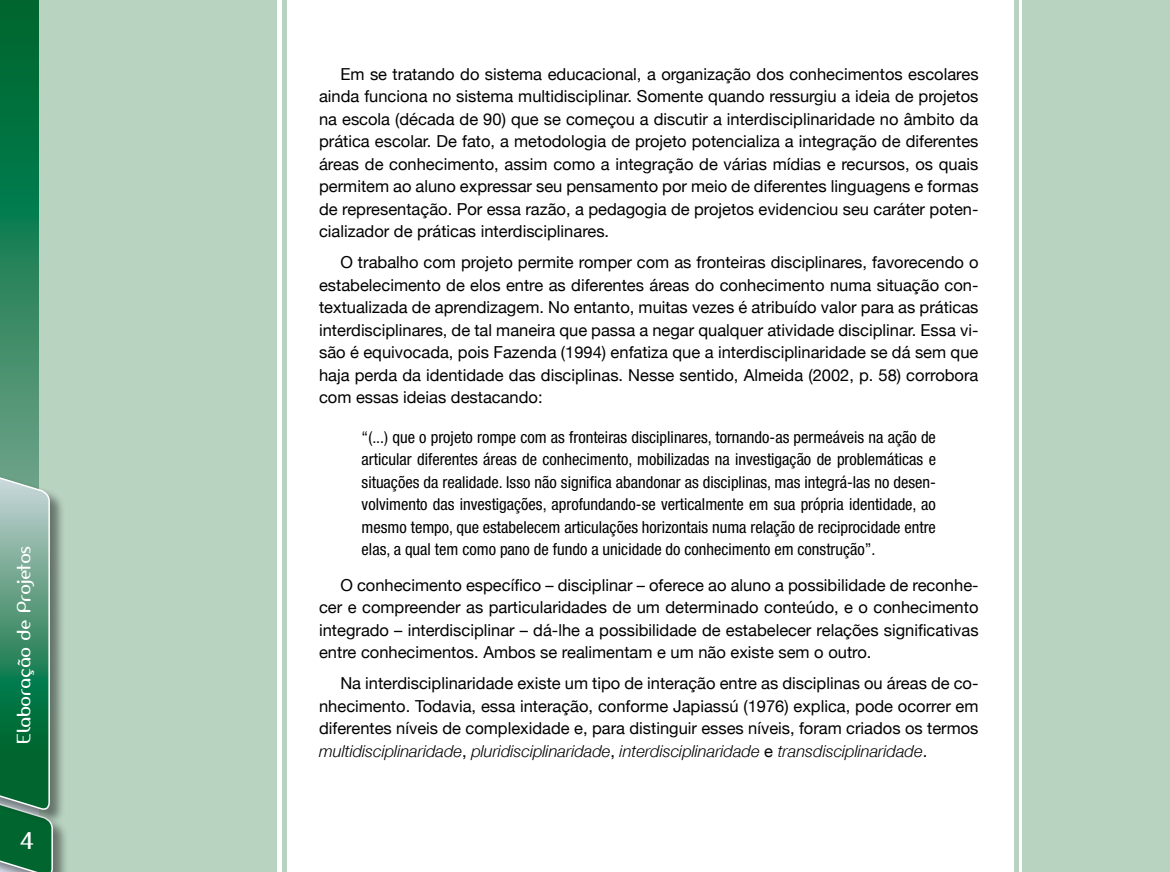
<style>
.page{position:relative;width:1170px;height:872px;background:#fff}
.page>*{position:absolute;margin:0;border:0;box-sizing:border-box;transform-origin:0 0}
.t1{font:22.5px "Amerika Sans";color:#fff}
.t2{font:18px "Amerika Sans";color:#fff}
.t3{font:16.5px/22.5px "Helvetica Neue";color:#000;text-align:justify}
.t4{font:condensed 16.5px/22.5px "Helvetica Neue LT Std";color:#000;text-align:justify}
.s1{font-style:italic}
</style>
<div class="page">
<div style="left:1022px;top:0;width:147px;height:872px;background:#b9d3c1"></div>
<div style="left:1013px;top:0;width:5px;height:872px;background:#b9d3c1"></div>
<div style="left:0;top:0;width:276px;height:872px;background:#b9d3c1"></div>
<svg style="left:0;top:0;width:38px;height:472px;background:#228055"></svg>
<div style="left:0;top:799px;width:68px;height:73px;background:#000;opacity:.45"></div>
<div style="left:0;top:472px;width:65px;height:353px;background:#000;opacity:.45"></div>
<svg style="left:0;top:472px;width:54px;height:400px;background:#488e6c"></svg>
<div style="left:282px;top:0;width:5px;height:872px;background:#b9d3c1"></div>
<hr style="left:1169px;top:0;width:1px;height:872px;background:#b9d3c1">
<p class="t2" style="left:12px;top:743px;width:199px;rotate:-90deg">Elaboração de Projetos</p>
<h1 class="t1" style="left:20px;top:826px;width:15px">4</h1>
<p class="t3" style="left:319px;top:62px;width:661px;text-indent:21px">Em se tratando do sistema educacional, a organização dos conhecimentos escolares ainda funciona no sistema multidisciplinar. Somente quando ressurgiu a ideia de projetos na escola (década de 90) que se começou a discutir a interdisciplinaridade no âmbito da prática escolar. De fato, a metodologia de projeto potencializa a integração de diferentes áreas de conhecimento, assim como a integração de várias mídias e recursos, os quais permitem ao aluno expressar seu pensamento por meio de diferentes linguagens e formas de representação. Por essa razão, a pedagogia de projetos evidenciou seu caráter poten&shy;cializador de práticas interdisciplinares.</p>
<p class="t3" style="left:319px;top:251px;width:661px;text-indent:21px">O trabalho com projeto permite romper com as fronteiras disciplinares, favorecendo o estabelecimento de elos entre as diferentes áreas do conhecimento numa situação con&shy;textualizada de aprendizagem. No entanto, muitas vezes é atribuído valor para as práticas interdisciplinares, de tal maneira que passa a negar qualquer atividade disciplinar. Essa vi&shy;são é equivocada, pois Fazenda (1994) enfatiza que a interdisciplinaridade se dá sem que haja perda da identidade das disciplinas. Nesse sentido, Almeida (2002, p. 58) corrobora com essas ideias destacando:</p>
<p class="t4" style="left:361px;top:425px;width:576px">“(...) que o projeto rompe com as fronteiras disciplinares, tornando-as permeáveis na ação de articular diferentes áreas de conhecimento, mobilizadas na investigação de problemáticas e situações da realidade. Isso não significa abandonar as disciplinas, mas integrá-las no desen&shy;volvimento das investigações, aprofundando-se verticalmente em sua própria identidade, ao mesmo tempo, que estabelecem articulações horizontais numa relação de reciprocidade entre elas, a qual tem como pano de fundo a unicidade do conhecimento em construção”.</p>
<p class="t3" style="left:319px;top:573px;width:661px;text-indent:21px">O conhecimento específico – disciplinar – oferece ao aluno a possibilidade de reconhe&shy;cer e compreender as particularidades de um determinado conteúdo, e o conhecimento integrado – interdisciplinar – dá-lhe a possibilidade de estabelecer relações significativas entre conhecimentos. Ambos se realimentam e um não existe sem o outro.</p>
<p class="t3" style="left:319px;top:672px;width:661px;text-indent:21px">Na interdisciplinaridade existe um tipo de interação entre as disciplinas ou áreas de co&shy;nhecimento. Todavia, essa interação, conforme Japiassú (1976) explica, pode ocorrer em diferentes níveis de complexidade e, para distinguir esses níveis, foram criados os termos <span class="s1">multidisciplinaridade</span>, <span class="s1">pluridisciplinaridade</span>, <span class="s1">interdisciplinaridade</span> e <span class="s1">transdisciplinaridade</span>.</p>
</div>
